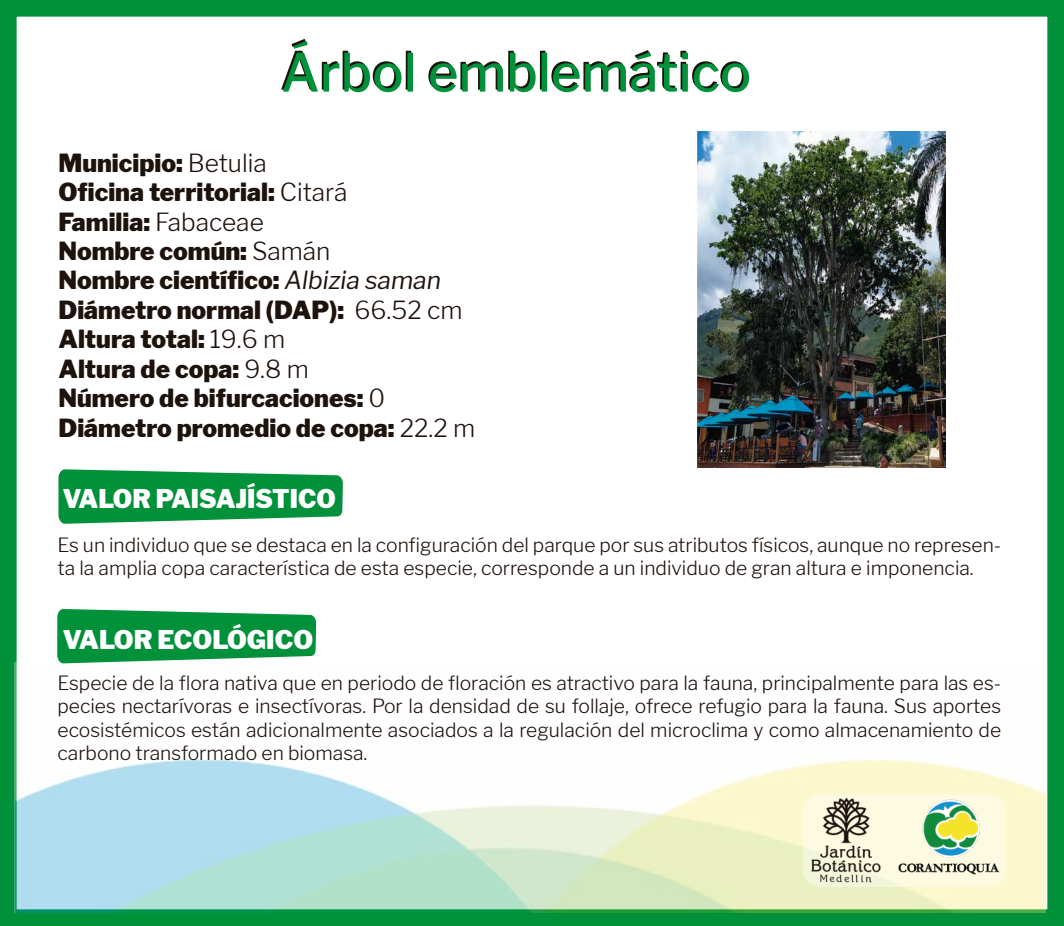
<style>
.page{position:relative;width:1064px;height:926px;background:#fff}
.page>*{position:absolute;margin:0;border:0;box-sizing:border-box;transform-origin:0 0}
.t1{font:500 52.5px "Libre Franklin";color:#00913a}
.t2{font:900 25.38px "Libre Franklin";color:#fff}
.t3{font:900 24.5px/29.4px "Libre Franklin";color:#1e120d}
.t4{font:300 19.25px/23.1px "Libre Franklin";color:#1e120d;text-align:justify}
.s1{font-weight:300}
.s2{font-weight:400;font-style:italic}
</style>
<div class="page">
<div style="left:0;top:0;width:1063px;height:925px;border:17px solid #00913a"></div>
<svg style="left:58px;top:469px;width:285px;height:54px;background:#1f9e52"></svg>
<svg style="left:57px;top:609px;width:259px;height:54px;background:#1e9e51"></svg>
<img style="left:697px;top:132px;width:248px;height:336px">
<div style="left:803px;top:794px;width:202px;height:92px;background:#fdfae2;border-radius:17px"></div>
<img style="left:898px;top:794px;width:107px;height:83px">
<img style="left:810px;top:794px;width:73px;height:92px">
<h1 class="t1" style="left:281px;top:31px;width:472px">Árbol emblemático</h1>
<p class="t3" style="left:58px;top:146px;width:418px">Municipio: <span class="s1">Betulia<br></span>Oficina territorial: <span class="s1">Citará<br></span>Familia: <span class="s1">Fabaceae<br></span>Nombre común: <span class="s1">Samán<br></span>Nombre científico: <span class="s2">Albizia saman<br></span>Diámetro normal (DAP): <span class="s1">66.52 cm<br></span>Altura total: <span class="s1">19.6 m<br></span>Altura de copa: <span class="s1">9.8 m<br></span>Número de bifurcaciones: <span class="s1">0<br></span>Diámetro promedio de copa: <span class="s1">22.2 m</span></p>
<h2 class="t2" style="left:63px;top:477px;width:274px">VALOR PAISAJÍSTICO</h2>
<p class="t4" style="left:58px;top:531px;width:945px">Es un individuo que se destaca en la configuración del parque por sus atributos físicos, aunque no represen&shy;ta la amplia copa característica de esta especie, corresponde a un individuo de gran altura e imponencia.</p>
<h2 class="t2" style="left:63px;top:619px;width:252px">VALOR ECOLÓGICO</h2>
<p class="t4" style="left:57px;top:669px;width:945px">Especie de la flora nativa que en periodo de floración es atractivo para la fauna, principalmente para las es&shy;pecies nectarívoras e insectívoras. Por la densidad de su follaje, ofrece refugio para la fauna. Sus aportes ecosistémicos están adicionalmente asociados a la regulación del microclima y como almacenamiento de carbono transformado en biomasa.</p>
</div>
